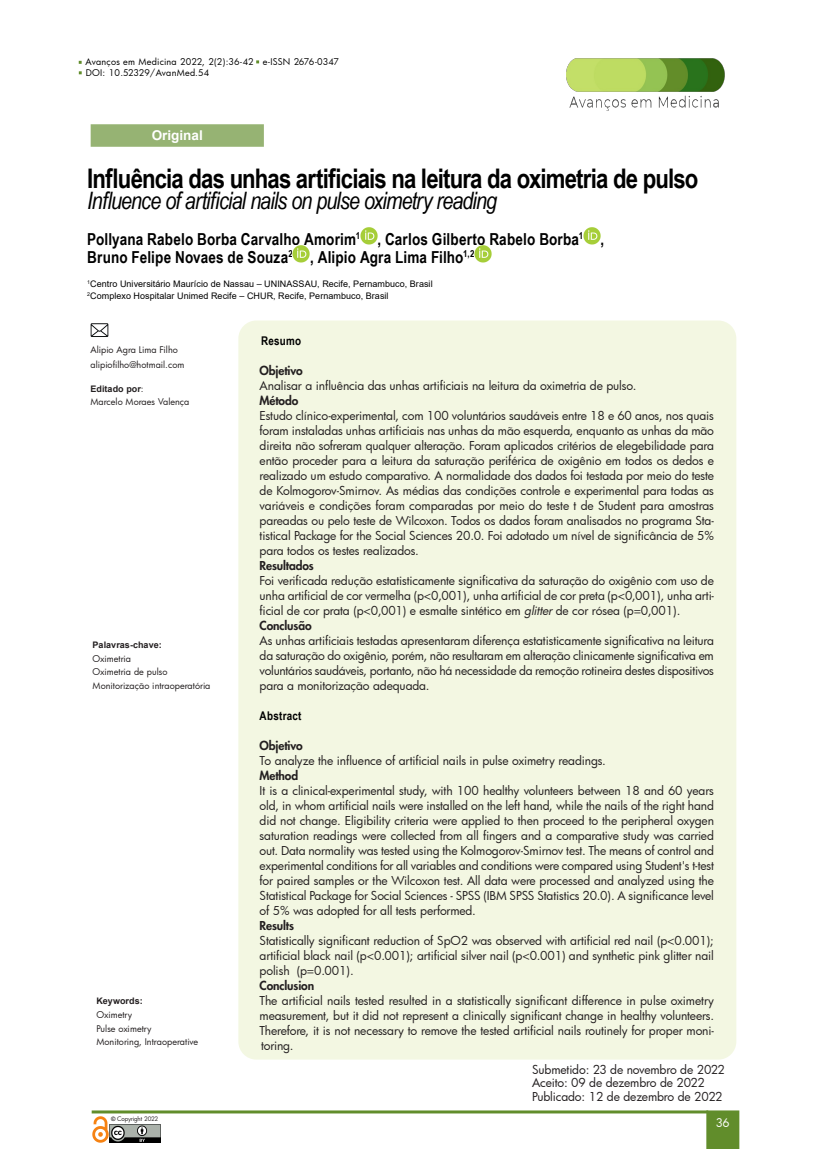
<style>
.page{position:relative;width:830px;height:1149px;background:#fff}
.page>*{position:absolute;margin:0;border:0;box-sizing:border-box;transform-origin:0 0}
.t1{font:700 27px "Arial Narrow";letter-spacing:-.03em;color:#000}
.t2{font:italic 24px "Arial Narrow";letter-spacing:-.035em;color:#000}
.t3{font:700 16.5px "Arial Narrow";letter-spacing:.01em;color:#000}
.t4{font:700 13.5px "Arial";color:#fff}
.texto{font:12px/15px "Futura";letter-spacing:-.01em;color:#231f20;text-align:justify}
.texto-2{font:800 12px "Futura";letter-spacing:-.01em;color:#231f20}
.t5{font:700 12px "Arial Narrow";letter-spacing:.02em;color:#000}
.t6{font:11.55px "Futura";color:#fff}
.texto-3{font:9px "Futura";letter-spacing:.005em;color:#231f20}
.texto-4{font:9px "Arial";letter-spacing:.005em;color:#000}
.t7{font:9px "Futura";letter-spacing:.01em;color:#000}
.texto-5{font:700 9px "Arial";letter-spacing:.005em;color:#231f20}
.texto-6{font:6px "Futura";letter-spacing:-.02em;color:#231f20}
.s1{font-style:italic}
.s2{font-family:"Futura";font-weight:400}
.s3{font-family:"Arial";font-weight:700}
</style>
<div class="page">
<svg style="left:706px;top:1110px;width:33px;height:38px"></svg>
<hr style="left:92px;top:1110px;width:615px;height:3px;background:#618d2b">
<img style="left:360px;top:228px;width:17px;height:16px">
<img style="left:583px;top:228px;width:17px;height:16px">
<img style="left:293px;top:246px;width:17px;height:16px">
<img style="left:474px;top:246px;width:17px;height:16px">
<img style="left:566px;top:58px;width:159px;height:53px">
<div style="left:238px;top:320px;width:498px;height:739px;background:#f3f7e2;border-radius:18px"></div>
<img style="left:90px;top:323px;width:19px;height:14px">
<div style="left:91px;top:124px;width:173px;height:23px;background:#96b373"></div>
<img style="left:110px;top:1124px;width:50px;height:17px">
<img style="left:92px;top:1116px;width:16px;height:25px">
<p class="t7" style="left:85px;top:55px;width:255px">Avanços em Medicina 2022, 2(2):36-42 e-ISSN 2676-0347</p>
<p class="t7" style="left:86px;top:67px;width:125px">DOI: 10.52329/AvanMed.54</p>
<p class="t4" style="left:152px;top:126px;width:53px">Original</p>
<p class="t1" style="left:87px;top:158px;width:612px">Influência das unhas artificiais na leitura da oximetria de pulso</p>
<p class="t2" style="left:87px;top:184px;width:411px">Influence of artificial nails on pulse oximetry reading</p>
<p class="t3" style="left:87px;top:226px;width:518px">Pollyana Rabelo Borba Carvalho Amorim<sup>1</sup> , Carlos Gilberto Rabelo Borba<sup>1</sup> ,</p>
<p class="t3" style="left:87px;top:244px;width:388px">Bruno Felipe Novaes de Souza<sup>2</sup> , Alipio Agra Lima Filho<sup>1,2</sup></p>
<p class="texto-4" style="left:87px;top:277px;width:347px"><sup>1</sup>Centro Universitário Maurício de Nassau – UNINASSAU, Recife, Pernambuco, Brasil</p>
<p class="texto-4" style="left:87px;top:289px;width:303px"><sup>2</sup>Complexo Hospitalar Unimed Recife – CHUR, Recife, Pernambuco, Brasil</p>
<p class="t5" style="left:261px;top:331px;width:41px">Resumo</p>
<p class="texto-2" style="left:259px;top:362px;width:45px">Objetivo</p>
<p class="texto" style="left:259px;top:377px;width:378px">Analisar a influência das unhas artificiais na leitura da oximetria de pulso.</p>
<p class="texto-2" style="left:259px;top:392px;width:40px">Método</p>
<p class="texto" style="left:259px;top:407px;width:455px">Estudo clínico-experimental, com 100 voluntários saudáveis entre 18 e 60 anos, nos quais foram instaladas unhas artificiais nas unhas da mão esquerda, enquanto as unhas da mão direita não sofreram qualquer alteração. Foram aplicados critérios de elegebilidade para então proceder para a leitura da saturação periférica de oxigênio em todos os dedos e realizado um estudo comparativo. A normalidade dos dados foi testada por meio do teste de Kolmogorov-Smirnov. As médias das condições controle e experimental para todas as variáveis e condições foram comparadas por meio do teste t de Student para amostras pareadas ou pelo teste de Wilcoxon. Todos os dados foram analisados no programa Sta&shy;tistical Package for the Social Sciences 20.0. Foi adotado um nível de significância de 5% para todos os testes realizados.</p>
<p class="texto-2" style="left:259px;top:557px;width:56px">Resultados</p>
<p class="texto" style="left:259px;top:572px;width:455px">Foi verificada redução estatisticamente significativa da saturação do oxigênio com uso de unha artificial de cor vermelha (p&lt;0,001), unha artificial de cor preta (p&lt;0,001), unha arti&shy;ficial de cor prata (p&lt;0,001) e esmalte sintético em <span class="s1">glitter</span>de cor rósea (p=0,001).</p>
<p class="texto-2" style="left:259px;top:617px;width:53px">Conclusão</p>
<p class="texto" style="left:259px;top:632px;width:455px">As unhas artificiais testadas apresentaram diferença estatisticamente significativa na leitura da saturação do oxigênio, porém, não resultaram em alteração clinicamente significativa em voluntários saudáveis, portanto, não há necessidade da remoção rotineira destes dispositivos para a monitorização adequada.</p>
<p class="t5" style="left:259px;top:706px;width:43px">Abstract</p>
<p class="texto-2" style="left:259px;top:737px;width:45px">Objetivo</p>
<p class="texto" style="left:259px;top:752px;width:348px">To analyze the influence of artificial nails in pulse oximetry readings.</p>
<p class="texto-2" style="left:259px;top:767px;width:40px">Method</p>
<p class="texto" style="left:259px;top:782px;width:455px">It is a clinical-experimental study, with 100 healthy volunteers between 18 and 60 years old, in whom artificial nails were installed on the left hand, while the nails of the right hand did not change. Eligibility criteria were applied to then proceed to the peripheral oxygen saturation readings were collected from all fingers and a comparative study was carried out. Data normality was tested using the Kolmogorov-Smirnov test. The means of control and experimental conditions for all variables and conditions were compared using Student's t-test for paired samples or the Wilcoxon test. All data were processed and analyzed using the Statistical Package for Social Sciences - SPSS (IBM SPSS Statistics 20.0). A significance level of 5% was adopted for all tests performed.</p>
<p class="texto-2" style="left:259px;top:917px;width:36px">Results</p>
<p class="texto" style="left:259px;top:932px;width:455px">Statistically significant reduction of SpO2 was observed with artificial red nail (p&lt;0.001); artificial black nail (p&lt;0.001); artificial silver nail (p&lt;0.001) and synthetic pink glitter nail polish (p=0.001).</p>
<p class="texto-2" style="left:259px;top:977px;width:56px">Conclusion</p>
<p class="texto" style="left:259px;top:992px;width:456px">The artificial nails tested resulted in a statistically significant difference in pulse oximetry measurement, but it did not represent a clinically significant change in healthy volunteers.<br>Therefore, it is not necessary to remove the tested artificial nails routinely for proper moni&shy;toring.</p>
<p class="texto-3" style="left:90px;top:343px;width:89px">Alipio Agra Lima Filho</p>
<p class="texto-3" style="left:90px;top:358px;width:95px">alipiofilho@hotmail.com</p>
<p class="texto-5" style="left:90px;top:382px;width:55px">Editado por<span class="s2">:</span></p>
<p class="texto-3" style="left:90px;top:395px;width:100px">Marcelo Moraes Valença</p>
<p class="texto-5" style="left:92px;top:638px;width:71px">Palavras-chave:</p>
<p class="texto-3" style="left:92px;top:652px;width:40px">Oximetria</p>
<p class="texto-3" style="left:92px;top:665px;width:76px">Oximetria de pulso</p>
<p class="texto-3" style="left:92px;top:679px;width:119px">Monitorização intraoperatória</p>
<p class="texto-5" style="left:96px;top:994px;width:48px">Keywords:</p>
<p class="texto-3" style="left:96px;top:1008px;width:37px">Oximetry</p>
<p class="texto-3" style="left:96px;top:1021px;width:57px">Pulse oximetry</p>
<p class="texto-3" style="left:96px;top:1035px;width:103px">Monitoring, Intraoperative</p>
<p class="texto-6" style="left:111px;top:1114px;width:49px"><span class="s3">©</span> Copyright 2022</p>
<p class="texto" style="left:531px;top:1061px;width:194px">Submetido: 23 de novembro de 2022</p>
<p class="texto" style="left:531px;top:1074px;width:174px">Aceito: 09 de dezembro de 2022</p>
<p class="texto" style="left:531px;top:1088px;width:192px">Publicado: 12 de dezembro de 2022</p>
<p class="t6" style="left:715px;top:1114px;width:15px">36</p>
</div>
